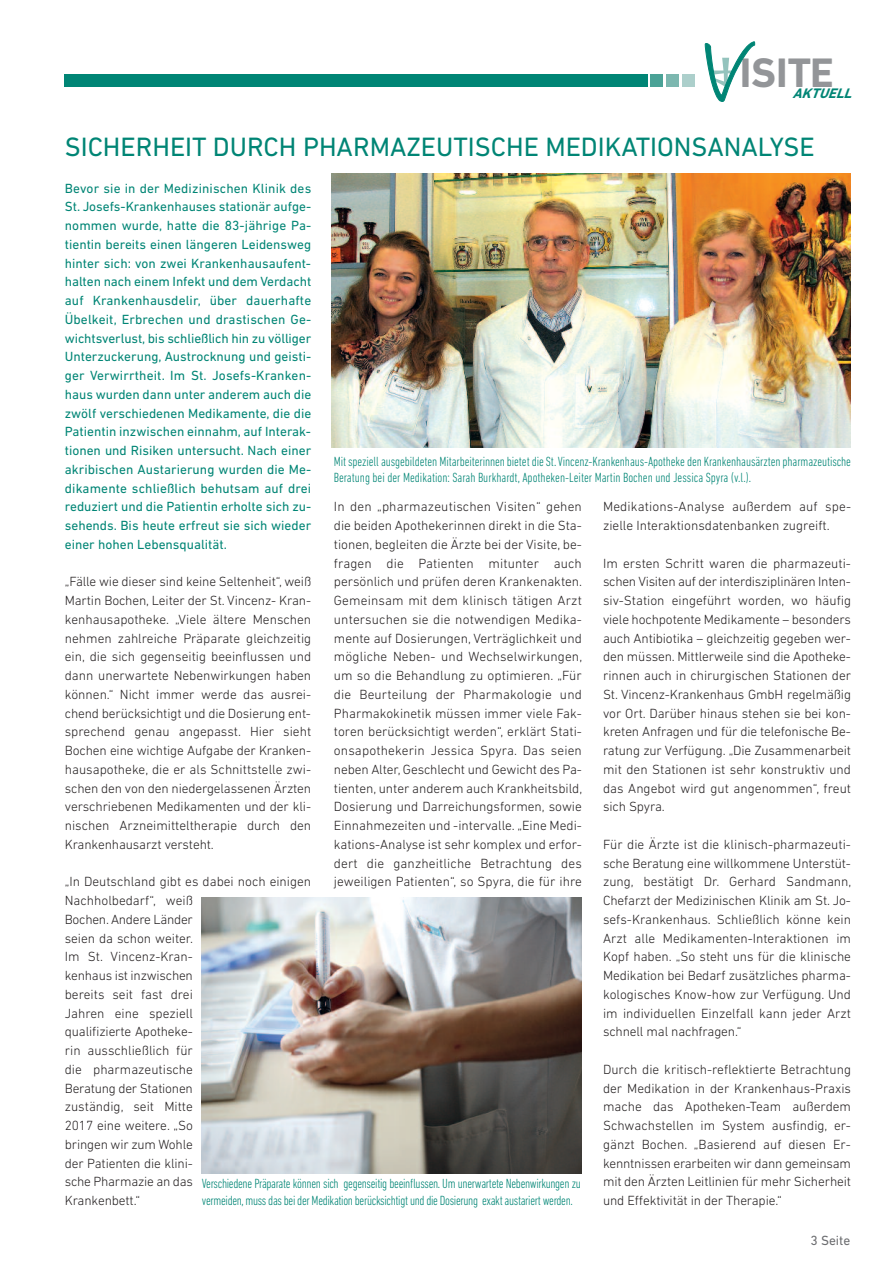
<style>
.page{position:relative;width:893px;height:1263px;background:#fff}
.page>*{position:absolute;margin:0;border:0;box-sizing:border-box;transform-origin:0 0}
.t1{font:700 41.85px "DIN Next LT Pro";color:#939598}
.t2{font:27px "DIN Next LT Pro";color:#008575}
.t3{font:italic 700 14.1px "DIN Next LT Pro";color:#008575}
.t4{font:300 13.5px/18.8px "DIN Next LT Pro";color:#231f20;text-align:justify}
.t5{font:13.5px/18.8px "DIN Next LT Pro";color:#008575;text-align:justify}
.t6{font:300 condensed 13.5px/16.2px "DIN Next LT Pro";letter-spacing:-.01em;color:#008575}
.t7{font:13.5px "DIN Next LT Pro";color:#6c6d70}
</style>
<div class="page">
<div style="left:64px;top:74px;width:583px;height:13px;background:#008575"></div>
<div style="left:650px;top:74px;width:13px;height:13px;background:#4aa296"></div>
<div style="left:666px;top:74px;width:13px;height:13px;background:#7cb7af"></div>
<div style="left:682px;top:74px;width:13px;height:13px;background:#accfcb"></div>
<svg style="left:705px;top:41px;width:50px;height:61px"></svg>
<img style="left:332px;top:174px;width:518px;height:273px">
<img style="left:202px;top:898px;width:380px;height:276px">
<h1 class="t1" style="left:740px;top:58px;width:96px">ISITE</h1>
<p class="t3" style="left:793px;top:89px;width:64px">AKTUELL</p>
<h2 class="t2" style="left:65px;top:138px;width:751px">SICHERHEIT DURCH PHARMAZEUTISCHE MEDIKATIONSANALYSE</h2>
<p class="t5" style="left:65px;top:180px;width:248px">Bevor sie in der Medizinischen Klinik des St. Josefs-Krankenhauses stationär aufge&shy;nommen wurde, hatte die 83-jährige Pa&shy;tientin bereits einen längeren Leidensweg hinter sich: von zwei Krankenhausaufent&shy;halten nach einem Infekt und dem Verdacht auf Krankenhausdelir, über dauerhafte Übelkeit, Erbrechen und drastischen Ge&shy;wichtsverlust, bis schließlich hin zu völliger Unterzuckerung, Austrocknung und geisti&shy;ger Verwirrtheit. Im St. Josefs-Kranken&shy;haus wurden dann unter anderem auch die zwölf verschiedenen Medikamente, die die Patientin inzwischen einnahm, auf Interak&shy;tionen und Risiken untersucht. Nach einer akribischen Austarierung wurden die Me&shy;dikamente schließlich behutsam auf drei reduziert und die Patientin erholte sich zu&shy;sehends. Bis heute erfreut sie sich wieder einer hohen Lebensqualität.</p>
<p class="t4" style="left:65px;top:574px;width:248px">„Fälle wie dieser sind keine Seltenheit“, weiß Martin Bochen, Leiter der St. Vincenz- Kran&shy;kenhausapotheke. „Viele ältere Menschen nehmen zahlreiche Präparate gleichzeitig ein, die sich gegenseitig beeinflussen und dann unerwartete Nebenwirkungen haben können.“ Nicht immer werde das ausrei&shy;chend berücksichtigt und die Dosierung ent&shy;sprechend genau angepasst. Hier sieht Bochen eine wichtige Aufgabe der Kranken&shy;hausapotheke, die er als Schnittstelle zwi&shy;schen den von den niedergelassenen Ärzten verschriebenen Medikamenten und der kli&shy;nischen Arzneimitteltherapie durch den Krankenhausarzt versteht.</p>
<p class="t4" style="left:65px;top:874px;width:248px;text-align:left">„In Deutschland gibt es dabei noch einigen<br>Nachholbedarf“, weiß<br>Bochen. Andere Länder<br>seien da schon weiter.<br>Im St. Vincenz-Kran-<br>kenhaus ist inzwischen<br>bereits seit fast drei<br>Jahren eine speziell<br>qualifizierte Apotheke-<br>rin ausschließlich für<br>die pharmazeutische<br>Beratung der Stationen<br>zuständig, seit Mitte<br>2017 eine weitere. „So<br>bringen wir zum Wohle<br>der Patienten die klini-<br>sche Pharmazie an das<br>Krankenbett.“</p>
<p class="t6" style="left:334px;top:454px;width:519px">Mit speziell ausgebildeten Mitarbeiterinnen bietet die St.Vincenz-Krankenhaus-Apotheke den Krankenhausärzten pharmazeutische<br>Beratung bei der Medikation: Sarah Burkhardt, Apotheken-Leiter Martin Bochen und Jessica Spyra (v.l.).</p>
<p class="t4" style="left:334px;top:499px;width:250px">In den „pharmazeutischen Visiten“ gehen die beiden Apothekerinnen direkt in die Sta&shy;tionen, begleiten die Ärzte bei der Visite, be&shy;fragen die Patienten mitunter auch persönlich und prüfen deren Krankenakten.<br>Gemeinsam mit dem klinisch tätigen Arzt untersuchen sie die notwendigen Medika&shy;mente auf Dosierungen, Verträglichkeit und mögliche Neben- und Wechselwirkungen, um so die Behandlung zu optimieren. „Für die Beurteilung der Pharmakologie und Pharmakokinetik müssen immer viele Fak&shy;toren berücksichtigt werden“, erklärt Stati&shy;onsapothekerin Jessica Spyra. Das seien neben Alter, Geschlecht und Gewicht des Pa&shy;tienten, unter anderem auch Krankheitsbild, Dosierung und Darreichungsformen, sowie Einnahmezeiten und -intervalle. „Eine Medi&shy;kations-Analyse ist sehr komplex und erfor&shy;dert die ganzheitliche Betrachtung des jeweiligen Patienten“, so Spyra, die für ihre</p>
<p class="t4" style="left:603px;top:499px;width:250px">Medikations-Analyse außerdem auf spe&shy;zielle Interaktionsdatenbanken zugreift.</p>
<p class="t4" style="left:603px;top:555px;width:250px">Im ersten Schritt waren die pharmazeuti&shy;schen Visiten auf der interdisziplinären Inten&shy;siv-Station eingeführt worden, wo häufig viele hochpotente Medikamente – besonders auch Antibiotika – gleichzeitig gegeben wer&shy;den müssen. Mittlerweile sind die Apotheke&shy;rinnen auch in chirurgischen Stationen der St. Vincenz-Krankenhaus GmbH regelmäßig vor Ort. Darüber hinaus stehen sie bei kon&shy;kreten Anfragen und für die telefonische Be&shy;ratung zur Verfügung. „Die Zusammenarbeit mit den Stationen ist sehr konstruktiv und das Angebot wird gut angenommen“, freut sich Spyra.</p>
<p class="t4" style="left:603px;top:836px;width:250px">Für die Ärzte ist die klinisch-pharmazeuti&shy;sche Beratung eine willkommene Unterstüt&shy;zung, bestätigt Dr. Gerhard Sandmann, Chefarzt der Medizinischen Klinik am St. Jo&shy;sefs-Krankenhaus. Schließlich könne kein Arzt alle Medikamenten-Interaktionen im Kopf haben. „So steht uns für die klinische Medikation bei Bedarf zusätzliches pharma&shy;kologisches Know-how zur Verfügung. Und im individuellen Einzelfall kann jeder Arzt schnell mal nachfragen.“</p>
<p class="t4" style="left:603px;top:1061px;width:250px">Durch die kritisch-reflektierte Betrachtung der Medikation in der Krankenhaus-Praxis mache das Apotheken-Team außerdem Schwachstellen im System ausfindig, er&shy;gänzt Bochen. „Basierend auf diesen Er&shy;kenntnissen erarbeiten wir dann gemeinsam mit den Ärzten Leitlinien für mehr Sicherheit und Effektivität in der Therapie.“</p>
<p class="t6" style="left:202px;top:1177px;width:380px">Verschiedene Präparate können sich gegenseitig beeinflussen. Um unerwartete Nebenwirkungen zu vermeiden,muss das bei der Medikation berücksichtigt und die Dosierung exakt austariert werden.</p>
<p class="t7" style="left:810px;top:1236px;width:41px">3 Seite</p>
</div>
